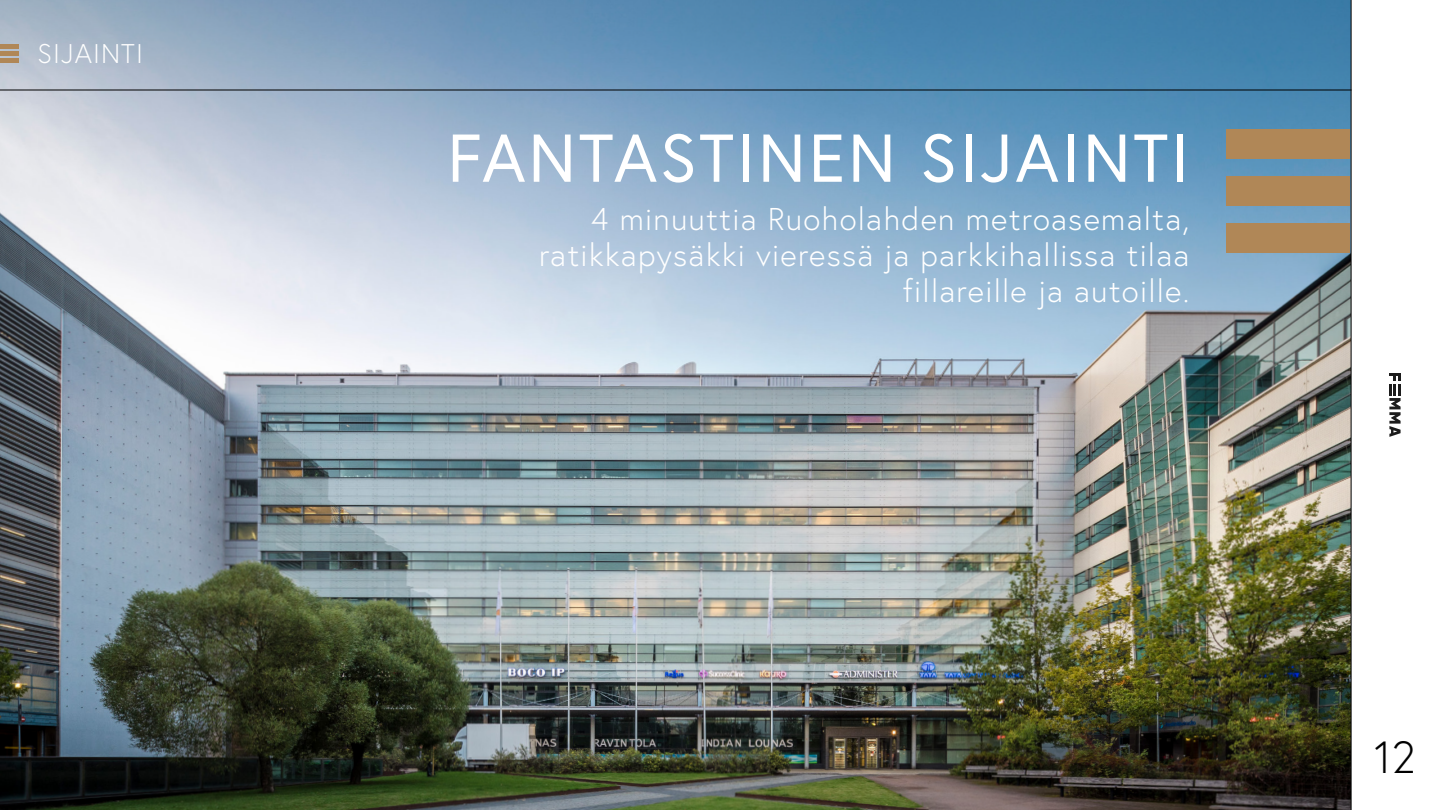
<style>
.page{position:relative;width:1440px;height:810px;background:#fff}
.page>*{position:absolute;margin:0;border:0;box-sizing:border-box;transform-origin:0 0}
.t1{font:67.5px "Europa";letter-spacing:.04em;color:#fff}
.t2{font:300 45px "Europa";color:#000}
.t3{font:300 31.5px/36px "Europa";letter-spacing:.04em;color:#fff;text-align:right}
.t4{font:300 27px "Europa";letter-spacing:.04em;color:#fff}
</style>
<div class="page">
<img style="left:0;top:0;width:1351px;height:810px">
<div style="left:1227px;top:223px;width:123px;height:29px;background:#b08757"></div>
<div style="left:1227px;top:176px;width:123px;height:29px;background:#b08757"></div>
<div style="left:1227px;top:129px;width:123px;height:30px;background:#b08757"></div>
<hr style="left:1351px;top:0;width:1px;height:810px;background:#000">
<hr style="left:0;top:90px;width:1352px;height:1px;background:#000">
<svg style="left:1389px;top:373px;width:12px;height:64px"></svg>
<hr style="left:0;top:59px;width:19px;height:4px;background:#b08757">
<div style="left:0;top:51px;width:19px;height:5px;background:#b08757"></div>
<div style="left:0;top:44px;width:19px;height:5px;background:#b08757"></div>
<p class="t4" style="left:38px;top:37px;width:107px">SIJAINTI</p>
<h1 class="t1" style="left:447px;top:115px;width:744px">FANTASTINEN SIJAINTI</h1>
<p class="t3" style="left:539px;top:200px;width:652px">4 minuuttia Ruoholahden metroasemalta, ratikkapysäkki vieressä ja parkkihallissa tilaa fillareille ja autoille.</p>
<h2 class="t2" style="left:1374px;top:729px;width:43px">12</h2>
</div>
